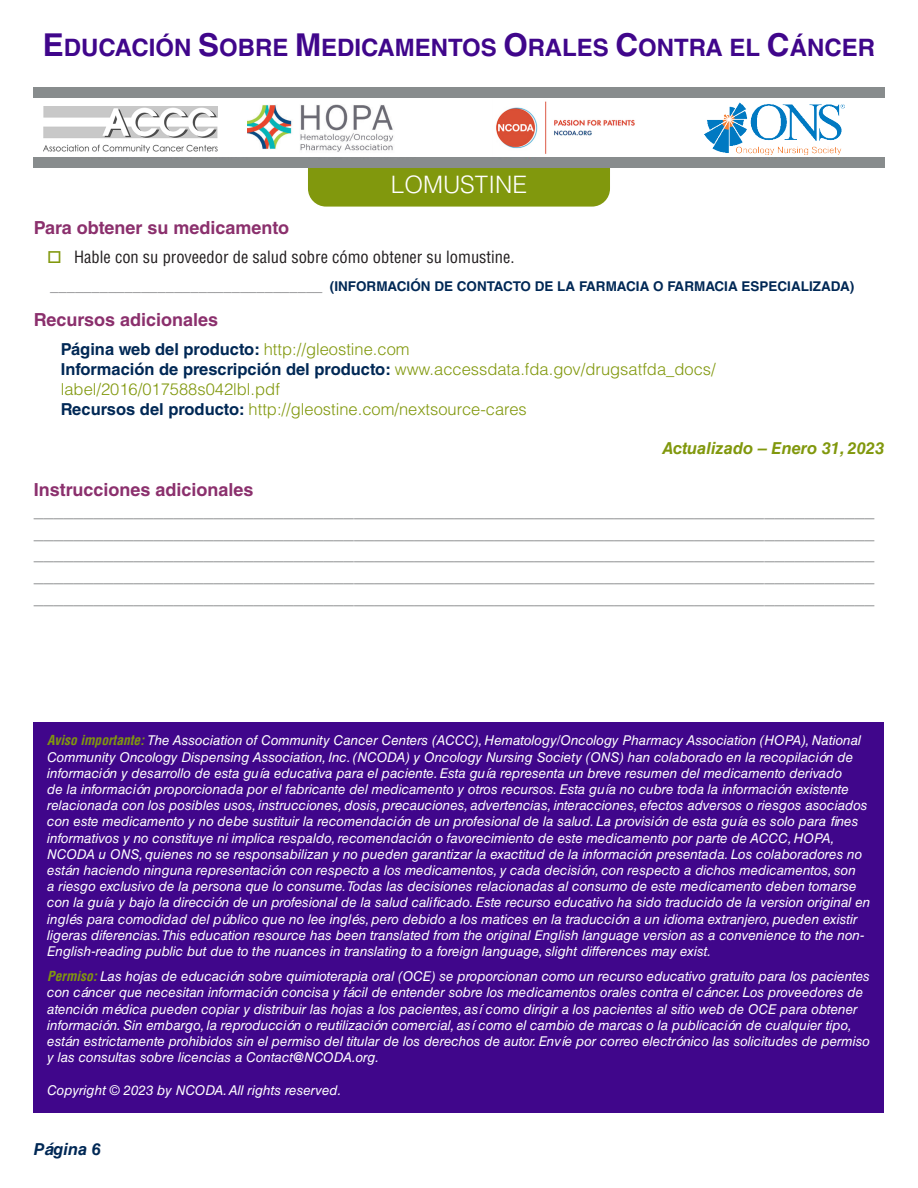
<style>
.page{position:relative;width:918px;height:1188px;background:#fff}
.page>*{position:absolute;margin:0;border:0;box-sizing:border-box;transform-origin:0 0}
.t1{font:700 24px "Helvetica LT Std";color:#40068b}
.t2{font:300 24px "Helvetica LT Std";color:#fff}
.t3{font:700 18px "Helvetica LT Std";color:#8a8b8d}
.subhead{font:700 18px "Helvetica LT Std";color:#8b306d}
.resource_name{font:300 16.5px/19.8px "Helvetica LT Std";color:#81980d}
.text{font:condensed 16.5px "Helvetica LT Std";color:#231f20}
.resource_name-2{font:700 16.5px "Helvetica LT Std";color:#002855}
.update_info{font:italic 700 16.5px "Helvetica LT Std";color:#81980d}
.t4{font:italic 700 16.5px "Helvetica LT Std";color:#002855}
.notice_text{font:italic 13.5px/16.2px "Helvetica LT Std";color:#fff}
.contact_info_head{font:700 13.5px "Helvetica LT Std";color:#002855}
.s1{font-size:31.5px}
.s2{color:#81980d}
.s3{font-weight:400;font-stretch:condensed;font-size:16.5px;color:#8a8b8d}
.s4{font-weight:300;color:#81980d}
.s5{font-weight:700;color:#002855}
.s6{font-weight:700;font-stretch:condensed;color:#81980d}
</style>
<div class="page">
<div style="left:308px;top:140px;width:302px;height:67px;background:#81980d;border-radius:18px"></div>
<div style="left:34px;top:88px;width:850px;height:79px;background:#888c8d"></div>
<div style="left:18px;top:98px;width:866px;height:59px;background:#fff"></div>
<img style="left:248px;top:104px;width:146px;height:48px">
<img style="left:704px;top:102px;width:140px;height:53px">
<img style="left:44px;top:107px;width:174px;height:45px">
<img style="left:496px;top:101px;width:139px;height:53px">
<div style="left:34px;top:722px;width:850px;height:391px;background:#40068b"></div>
<h1 class="t1" style="left:43px;top:33px;width:834px"><span class="s1">E</span>DUCACIÓN <span class="s1">S</span>OBRE <span class="s1">M</span>EDICAMENTOS <span class="s1">O</span>RALES <span class="s1">C</span>ONTRA EL <span class="s1">C</span>ÁNCER</h1>
<h1 class="t2" style="left:391px;top:169px;width:138px">LOMUSTINE</h1>
<p class="subhead" style="left:34px;top:216px;width:257px">Para obtener su medicamento</p>
<p class="text" style="left:47px;top:246px;width:469px"><span class="s2">□</span> Hable con su proveedor de salud sobre cómo obtener su lomustine.</p>
<p class="contact_info_head" style="left:50px;top:278px;width:805px"><span class="s3">_________________________________</span> (INFORMACIÓN DE CONTACTO DE LA FARMACIA O FARMACIA ESPECIALIZADA)</p>
<p class="subhead" style="left:34px;top:309px;width:186px">Recursos adicionales</p>
<p class="resource_name-2" style="left:61px;top:339px;width:350px">Página web del producto: <span class="s4">http://gleostine.com</span></p>
<p class="resource_name" style="left:61px;top:359px;width:656px"><span class="s5">Información de prescripción del producto:</span> www.accessdata.fda.gov/drugsatfda_docs/ label/2016/017588s042lbl.pdf</p>
<p class="resource_name" style="left:61px;top:399px;width:468px"><span class="s5">Recursos del producto:</span> http://gleostine.com/nextsource-cares</p>
<p class="update_info" style="left:662px;top:438px;width:224px">Actualizado – Enero 31, 2023</p>
<p class="subhead" style="left:34px;top:478px;width:221px">Instrucciones adicionales</p>
<p class="t3" style="left:34px;top:500px;width:842px">____________________________________________________________________________________</p>
<p class="t3" style="left:34px;top:522px;width:842px">____________________________________________________________________________________</p>
<p class="t3" style="left:34px;top:543px;width:842px">____________________________________________________________________________________</p>
<p class="t3" style="left:34px;top:565px;width:842px">____________________________________________________________________________________</p>
<p class="t3" style="left:34px;top:586px;width:842px">____________________________________________________________________________________</p>
<p class="notice_text" style="left:47px;top:733px;width:825px"><span class="s6">Aviso importante:</span> The Association of Community Cancer Centers (ACCC), Hematology/Oncology Pharmacy Association (HOPA), National Community Oncology Dispensing Association, Inc. (NCODA) y Oncology Nursing Society (ONS) han colaborado en la recopilación de información y desarrollo de esta guía educativa para el paciente. Esta guía representa un breve resumen del medicamento derivado<br>de la información proporcionada por el fabricante del medicamento y otros recursos. Esta guía no cubre toda la información existente relacionada con los posibles usos, instrucciones, dosis, precauciones, advertencias, interacciones, efectos adversos o riesgos asociados con este medicamento y no debe sustituir la recomendación de un profesional de la salud. La provisión de esta guía es solo para fines informativos y no constituye ni implica respaldo, recomendación o favorecimiento de este medicamento por parte de ACCC, HOPA, NCODA u ONS, quienes no se responsabilizan y no pueden garantizar la exactitud de la información presentada. Los colaboradores no están haciendo ninguna representación con respecto a los medicamentos, y cada decisión, con respecto a dichos medicamentos, son<br>a riesgo exclusivo de la persona que lo consume.Todas las decisiones relacionadas al consumo de este medicamento deben tomarse con la guía y bajo la dirección de un profesional de la salud calificado. Este recurso educativo ha sido traducido de la version original en inglés para comodidad del público que no lee inglés, pero debido a los matices en la traducción a un idioma extranjero, pueden existir ligeras diferencias.This education resource has been translated from the original English language version as a convenience to the non-English-reading public but due to the nuances in translating to a foreign language, slight differences may exist.</p>
<p class="notice_text" style="left:47px;top:968px;width:824px"><span class="s6">Permiso:</span> Las hojas de educación sobre quimioterapia oral (OCE) se proporcionan como un recurso educativo gratuito para los pacientes con cáncer que necesitan información concisa y fácil de entender sobre los medicamentos orales contra el cáncer. Los proveedores de atención médica pueden copiar y distribuir las hojas a los pacientes, así como dirigir a los pacientes al sitio web de OCE para obtener información. Sin embargo, la reproducción o reutilización comercial, así como el cambio de marcas o la publicación de cualquier tipo, están estrictamente prohibidos sin el permiso del titular de los derechos de autor. Envíe por correo electrónico las solicitudes de permiso y las consultas sobre licencias a Contact@NCODA.org.</p>
<p class="notice_text" style="left:47px;top:1082px;width:296px">Copyright © 2023 by NCODA. All rights reserved.</p>
<p class="t4" style="left:34px;top:1139px;width:69px">Página 6</p>
</div>
